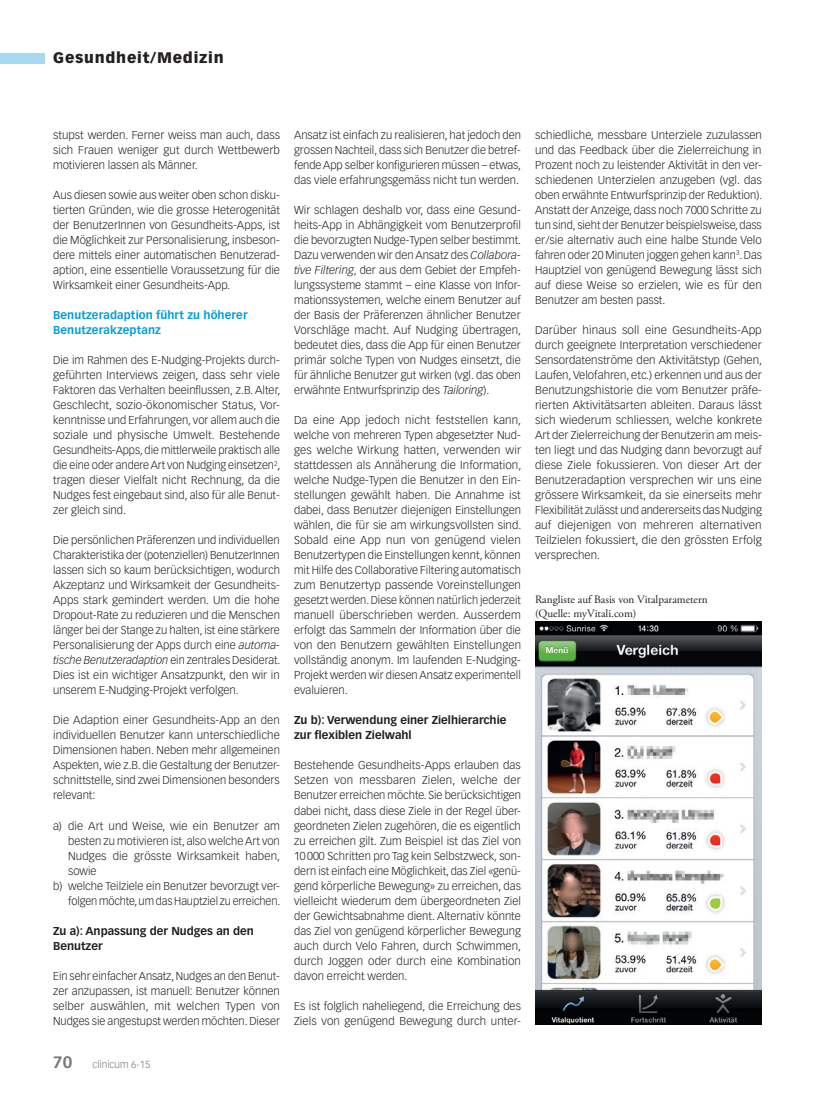
<style>
.page{position:relative;width:815px;height:1099px;background:#fff}
.page>*{position:absolute;margin:0;border:0;box-sizing:border-box;transform-origin:0 0}
.t1{font:900 15px "Vectora LT Std";letter-spacing:.05em;color:#231f20}
.t2{font:300 11.25px/15px "Vectora LT Std";color:#231f20;text-align:justify}
.t3{font:300 11.25px/15px "Vectora LT Std";color:#231f20;text-align:justify;scale:1.04 1}
.t4{font:700 11.25px/15px "Vectora LT Std";color:#231f20}
.t5{font:11.25px/13.5px "Adobe Garamond Pro";color:#231f20}
.t6{font:700 11.25px/15px "Vectora LT Std";letter-spacing:.005em;color:#009fda}
.t7{font:300 10px "Vectora LT Std";color:#76787b}
.s1{font-style:italic}
.s2{font-weight:700;font-size:16.25px}
</style>
<div class="page">
<div style="left:0;top:53px;width:45px;height:10px;background:#a5daf2"></div>
<img style="left:535px;top:622px;width:227px;height:402px">
<h1 class="t1" style="left:53px;top:49px;width:172px">Gesundheit/Medizin</h1>
<p class="t2" style="left:53px;top:128px;width:228px">stupst werden. Ferner weiss man auch, dass sich Frauen weniger gut durch Wettbewerb motivieren lassen als Männer.</p>
<p class="t2" style="left:53px;top:188px;width:228px">Aus diesen sowie aus weiter oben schon disku&shy;tierten Gründen, wie die grosse Heterogenität der BenutzerInnen von Gesundheits-Apps, ist die Möglichkeit zur Personalisierung, insbeson&shy;dere mittels einer automatischen Benutzerad&shy;aption, eine essentielle Voraussetzung für die Wirksamkeit einer Gesundheits-App.</p>
<p class="t6" style="left:53px;top:308px;width:196px">Benutzeradaption führt zu höherer<br>Benutzerakzeptanz</p>
<p class="t2" style="left:53px;top:353px;width:229px">Die im Rahmen des E-Nudging-Projekts durch&shy;geführten Interviews zeigen, dass sehr viele Faktoren das Verhalten beeinflussen, z.B. Alter, Geschlecht, sozio-ökonomischer Status, Vor&shy;kenntnisse und Erfahrungen, vor allem auch die soziale und physische Umwelt. Bestehende Gesundheits-Apps, die mittlerweile praktisch alle die eine oder andere Art von Nudging einsetzen<sup>2</sup>, tragen dieser Vielfalt nicht Rechnung, da die Nudges fest eingebaut sind, also für alle Benut&shy;zer gleich sind.</p>
<p class="t2" style="left:53px;top:533px;width:229px">Die persönlichen Präferenzen und individuellen Charakteristika der (potenziellen) BenutzerInnen lassen sich so kaum berücksichtigen, wodurch Akzeptanz und Wirksamkeit der Gesundheits-Apps stark gemindert werden. Um die hohe Dropout-Rate zu reduzieren und die Menschen länger bei der Stange zu halten, ist eine stärkere Personalisierung der Apps durch eine <span class="s1">automa&shy;tische Benutzeradaption</span> ein zentrales Desiderat.<br>Dies ist ein wichtiger Ansatzpunkt, den wir in unserem E-Nudging-Projekt verfolgen.</p>
<p class="t2" style="left:53px;top:713px;width:228px">Die Adaption einer Gesundheits-App an den individuellen Benutzer kann unterschiedliche Dimensionen haben. Neben mehr allgemeinen Aspekten, wie z.B. die Gestaltung der Benutzer&shy;schnittstelle, sind zwei Dimensionen besonders relevant:</p>
<p class="t2" style="left:53px;top:818px;width:228px">a) die Art und Weise, wie ein Benutzer am</p>
<p class="t2" style="left:68px;top:833px;width:213px">besten zu motivieren ist, also welche Art von</p>
<p class="t2" style="left:68px;top:848px;width:214px">Nudges die grösste Wirksamkeit haben,</p>
<p class="t2" style="left:68px;top:863px;width:30px">sowie</p>
<p class="t2" style="left:53px;top:878px;width:228px">b) welche Teilziele ein Benutzer bevorzugt ver-</p>
<p class="t2" style="left:68px;top:893px;width:214px">folgen möchte, um das Hauptziel zu erreichen.</p>
<p class="t4" style="left:53px;top:923px;width:202px">Zu a): Anpassung der Nudges an den<br>Benutzer</p>
<p class="t2" style="left:53px;top:968px;width:228px">Ein sehr einfacher Ansatz, Nudges an den Benut&shy;zer anzupassen, ist manuell: Benutzer können selber auswählen, mit welchen Typen von Nudges sie angestupst werden möchten. Dieser</p>
<p class="t7" style="left:53px;top:1058px;width:99px"><span class="s2">70</span> clinicum 6-15</p>
<p class="t2" style="left:294px;top:128px;width:229px">Ansatz ist einfach zu realisieren, hat jedoch den grossen Nachteil, dass sich Benutzer die betref&shy;fende App selber konfigurieren müssen – etwas, das viele erfahrungsgemäss nicht tun werden.</p>
<p class="t2" style="left:294px;top:203px;width:229px">Wir schlagen deshalb vor, dass eine Gesund&shy;heits-App in Abhängigkeit vom Benutzerprofil die bevorzugten Nudge-Typen selber bestimmt.<br>Dazu verwenden wir den Ansatz des <span class="s1">Collabora&shy;tive Filtering</span>, der aus dem Gebiet der Empfeh&shy;lungssysteme stammt – eine Klasse von Infor&shy;mationssystemen, welche einem Benutzer auf der Basis der Präferenzen ähnlicher Benutzer Vorschläge macht. Auf Nudging übertragen, bedeutet dies, dass die App für einen Benutzer primär solche Typen von Nudges einsetzt, die für ähnliche Benutzer gut wirken (vgl. das oben erwähnte Entwurfsprinzip des <span class="s1">Tailoring</span>).</p>
<p class="t2" style="left:294px;top:413px;width:229px">Da eine App jedoch nicht feststellen kann, welche von mehreren Typen abgesetzter Nud&shy;ges welche Wirkung hatten, verwenden wir stattdessen als Annäherung die Information, welche Nudge-Typen die Benutzer in den Ein&shy;stellungen gewählt haben. Die Annahme ist dabei, dass Benutzer diejenigen Einstellungen wählen, die für sie am wirkungsvollsten sind.<br>Sobald eine App nun von genügend vielen Benutzertypen die Einstellungen kennt, können mit Hilfe des Collaborative Filtering automatisch zum Benutzertyp passende Voreinstellungen gesetzt werden. Diese können natürlich jederzeit manuell überschrieben werden. Ausserdem erfolgt das Sammeln der Information über die von den Benutzern gewählten Einstellungen vollständig anonym. Im laufenden E-Nudging-Projekt werden wir diesen Ansatz experimentell evaluieren.</p>
<p class="t4" style="left:294px;top:713px;width:214px">Zu b): Verwendung einer Zielhierarchie zur flexiblen Zielwahl</p>
<p class="t2" style="left:294px;top:758px;width:229px">Bestehende Gesundheits-Apps erlauben das Setzen von messbaren Zielen, welche der Benutzer erreichen möchte. Sie berücksichtigen dabei nicht, dass diese Ziele in der Regel über&shy;geordneten Zielen zugehören, die es eigentlich zu erreichen gilt. Zum Beispiel ist das Ziel von 10000 Schritten pro Tag kein Selbstzweck, son&shy;dern ist einfach eine Möglichkeit, das Ziel «genü&shy;gend körperliche Bewegung» zu erreichen, das vielleicht wiederum dem übergeordneten Ziel der Gewichtsabnahme dient. Alternativ könnte das Ziel von genügend körperlicher Bewegung auch durch Velo Fahren, durch Schwimmen, durch Joggen oder durch eine Kombination davon erreicht werden.</p>
<p class="t2" style="left:294px;top:998px;width:228px">Es ist folglich naheliegend, die Erreichung des<br>Ziels von genügend Bewegung durch unter-</p>
<p class="t2" style="left:535px;top:128px;width:229px">schiedliche, messbare Unterziele zuzulassen und das Feedback über die Zielerreichung in Prozent noch zu leistender Aktivität in den ver&shy;schiedenen Unterzielen anzugeben (vgl. das oben erwähnte Entwurfsprinzip der Reduktion).<br>Anstatt der Anzeige, dass noch 7000 Schritte zu tun sind, sieht der Benutzer beispielsweise, dass er/sie alternativ auch eine halbe Stunde Velo fahren oder 20 Minuten joggen gehen kann<sup>3</sup>. Das Hauptziel von genügend Bewegung lässt sich auf diese Weise so erzielen, wie es für den Benutzer am besten passt.</p>
<p class="t3" style="left:535px;top:323px;width:220px">Darüber hinaus soll eine Gesundheits-App durch geeignete Interpretation verschiedener Sensordatenströme den Aktivitätstyp (Gehen, Laufen, Velofahren, etc.) erkennen und aus der Benutzungshistorie die vom Benutzer präfe&shy;rierten Aktivitätsarten ableiten. Daraus lässt sich wiederum schliessen, welche konkrete Art der Zielerreichung der Benutzerin am meis&shy;ten liegt und das Nudging dann bevorzugt auf diese Ziele fokussieren. Von dieser Art der Benutzeradaption versprechen wir uns eine grössere Wirksamkeit, da sie einerseits mehr Flexibilität zulässt und andererseits das Nudging auf diejenigen von mehreren alternativen Teilzielen fokussiert, die den grössten Erfolg versprechen.</p>
<p class="t5" style="left:535px;top:593px;width:174px">Rangliste auf Basis von Vitalparametern (Quelle: myVitali.com)</p>
</div>
